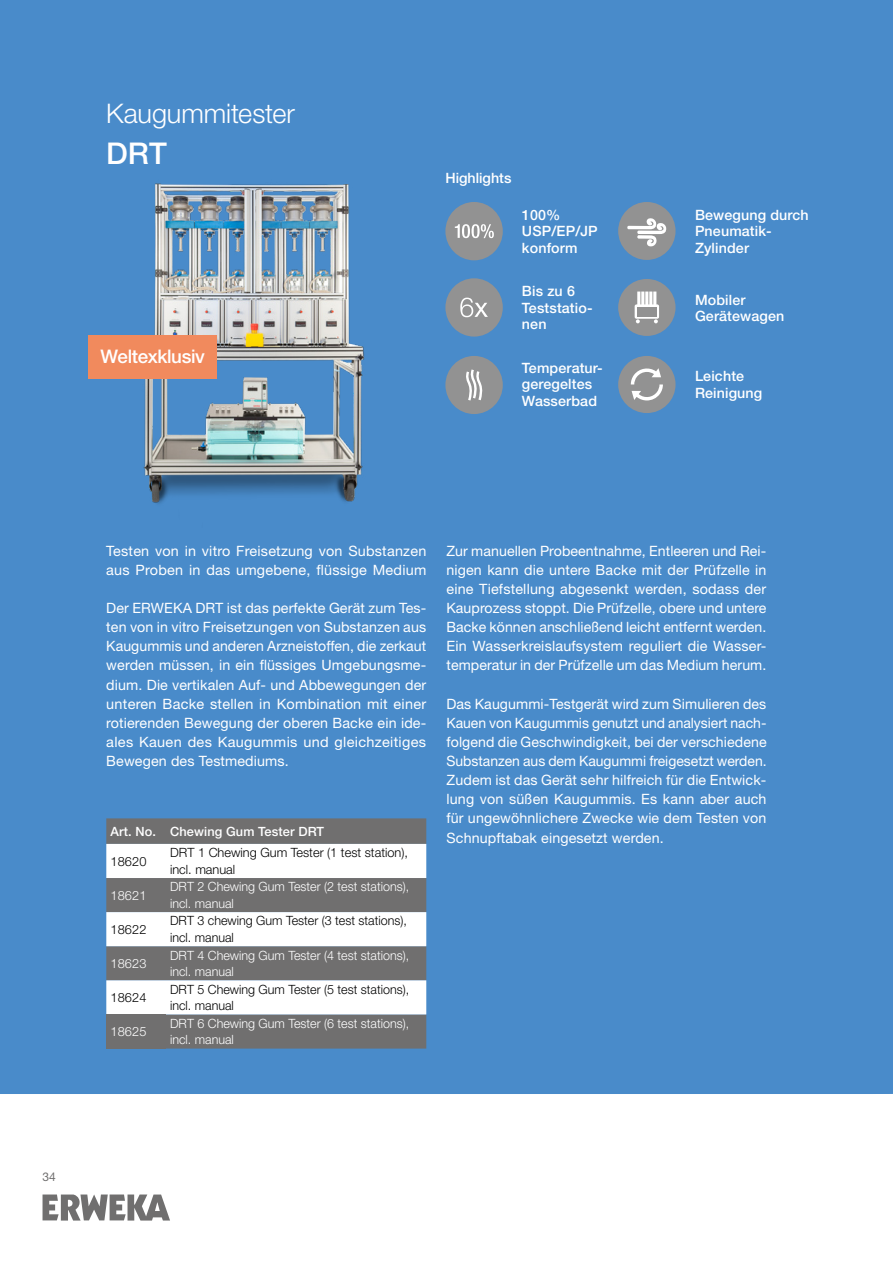
<style>
.page{position:relative;width:893px;height:1263px;background:#fff}
.page>*{position:absolute;margin:0;border:0;box-sizing:border-box;transform-origin:0 0}
.t1{font:500 30px "Helvetica Neue LT Std";color:#fff}
.t2{font:300 27px "Helvetica Neue LT Std";letter-spacing:-.005em;color:#fff}
.t3{font:500 18.75px "Helvetica Neue LT Std";letter-spacing:-.02em;color:#fff}
.t4{font:14.25px/19.2px "Helvetica Neue LT Std";letter-spacing:.01em;color:#fff;text-align:justify}
.t5{font:500 14.25px/16.5px "Helvetica Neue LT Std";letter-spacing:.01em;color:#fff}
.t6{font:300 12.75px/16.5px "Helvetica Neue LT Std";color:#fff}
.t7{font:300 12.75px/16.5px "Helvetica Neue LT Std";color:#000}
.t8{font:500 12.75px "Helvetica Neue LT Std";letter-spacing:.01em;color:#fff}
.t9{font:12px "Helvetica Neue LT Std";color:#706f6f}
</style>
<div class="page">
<svg style="left:43px;top:1194px;width:127px;height:26px"></svg>
<div style="left:0;top:0;width:893px;height:1094px;background:#498bca"></div>
<div style="left:106px;top:818px;width:320px;height:230px;background:#706f6f"></div>
<svg style="left:106px;top:844px;width:320px;height:170px"></svg>
<div style="left:106px;top:1014px;width:60px;height:34px;background:#706f6f"></div>
<div style="left:445px;top:202px;width:58px;height:58px;background:#929292;border-radius:50%"></div>
<svg style="left:455px;top:224px;width:39px;height:14px"></svg>
<div style="left:618px;top:202px;width:58px;height:58px;background:#929292;border-radius:50%"></div>
<svg style="left:627px;top:218px;width:40px;height:29px"></svg>
<div style="left:445px;top:278px;width:58px;height:59px;background:#929292;border-radius:50%"></div>
<svg style="left:460px;top:298px;width:28px;height:19px"></svg>
<div style="left:618px;top:279px;width:57px;height:57px;background:#929292;border-radius:50%"></div>
<svg style="left:635px;top:292px;width:24px;height:31px"></svg>
<div style="left:445px;top:356px;width:58px;height:58px;background:#929292;border-radius:50%"></div>
<svg style="left:466px;top:369px;width:17px;height:31px"></svg>
<div style="left:618px;top:356px;width:57px;height:57px;background:#929292;border-radius:50%"></div>
<svg style="left:631px;top:368px;width:32px;height:32px"></svg>
<img style="left:113px;top:124px;width:281px;height:421px">
<div style="left:89px;top:335px;width:128px;height:43px;background:#f18a5d"></div>
<h2 class="t2" style="left:106px;top:97px;width:190px">Kaugummitester</h2>
<h1 class="t1" style="left:106px;top:135px;width:62px">DRT</h1>
<h3 class="t3" style="left:101px;top:345px;width:106px">Weltexklusiv</h3>
<p class="t5" style="left:445px;top:169px;width:67px">Highlights</p>
<p class="t5" style="left:522px;top:206px;width:77px">100%<br>USP/EP/JP konform</p>
<p class="t5" style="left:522px;top:283px;width:72px">Bis zu 6<br>Teststatio&shy;nen</p>
<p class="t5" style="left:522px;top:359px;width:82px">Temperatur&shy;geregeltes<br>Wasserbad</p>
<p class="t5" style="left:695px;top:206px;width:115px">Bewegung durch<br>Pneumatik-<br>Zylinder</p>
<p class="t5" style="left:695px;top:291px;width:91px">Mobiler<br>Gerätewagen</p>
<p class="t5" style="left:695px;top:368px;width:69px">Leichte<br>Reinigung</p>
<p class="t4" style="left:106px;top:541px;width:322px">Testen von in vitro Freisetzung von Substanzen aus Proben in das umgebene, flüssige Medium</p>
<p class="t4" style="left:106px;top:598px;width:321px">Der ERWEKA DRT ist das perfekte Gerät zum Tes&shy;ten von in vitro Freisetzungen von Substanzen aus Kaugummis und anderen Arzneistoffen, die zerkaut werden müssen, in ein flüssiges Umgebungsme&shy;dium. Die vertikalen Auf- und Abbewegungen der unteren Backe stellen in Kombination mit einer rotierenden Bewegung der oberen Backe ein ide&shy;ales Kauen des Kaugummis und gleichzeitiges Bewegen des Testmediums.</p>
<p class="t8" style="left:111px;top:823px;width:215px">Art. No. Chewing Gum Tester DRT</p>
<p class="t7" style="left:111px;top:852px;width:37px">18620</p>
<p class="t7" style="left:170px;top:844px;width:239px">DRT 1 Chewing Gum Tester (1 test station), incl. manual</p>
<p class="t6" style="left:111px;top:886px;width:37px">18621</p>
<p class="t6" style="left:170px;top:878px;width:241px">DRT 2 Chewing Gum Tester (2 test stations), incl. manual</p>
<p class="t7" style="left:111px;top:921px;width:37px">18622</p>
<p class="t7" style="left:170px;top:912px;width:238px">DRT 3 chewing Gum Tester (3 test stations), incl. manual</p>
<p class="t6" style="left:111px;top:955px;width:37px">18623</p>
<p class="t6" style="left:170px;top:946px;width:241px">DRT 4 Chewing Gum Tester (4 test stations), incl. manual</p>
<p class="t7" style="left:111px;top:989px;width:37px">18624</p>
<p class="t7" style="left:170px;top:981px;width:241px">DRT 5 Chewing Gum Tester (5 test stations), incl. manual</p>
<p class="t6" style="left:111px;top:1023px;width:37px">18625</p>
<p class="t6" style="left:170px;top:1015px;width:241px">DRT 6 Chewing Gum Tester (6 test stations), incl. manual</p>
<p class="t4" style="left:446px;top:541px;width:321px">Zur manuellen Probeentnahme, Entleeren und Rei&shy;nigen kann die untere Backe mit der Prüfzelle in eine Tiefstellung abgesenkt werden, sodass der Kauprozess stoppt. Die Prüfzelle, obere und untere Backe können anschließend leicht entfernt werden.<br>Ein Wasserkreislaufsystem reguliert die Wasser&shy;temperatur in der Prüfzelle um das Medium herum.</p>
<p class="t4" style="left:446px;top:694px;width:322px">Das Kaugummi-Testgerät wird zum Simulieren des Kauen von Kaugummis genutzt und analysiert nach&shy;folgend die Geschwindigkeit, bei der verschiedene Substanzen aus dem Kaugummi freigesetzt werden.<br>Zudem ist das Gerät sehr hilfreich für die Entwick&shy;lung von süßen Kaugummis. Es kann aber auch für ungewöhnlichere Zwecke wie dem Testen von Schnupftabak eingesetzt werden.</p>
<p class="t9" style="left:43px;top:1169px;width:15px">34</p>
</div>
